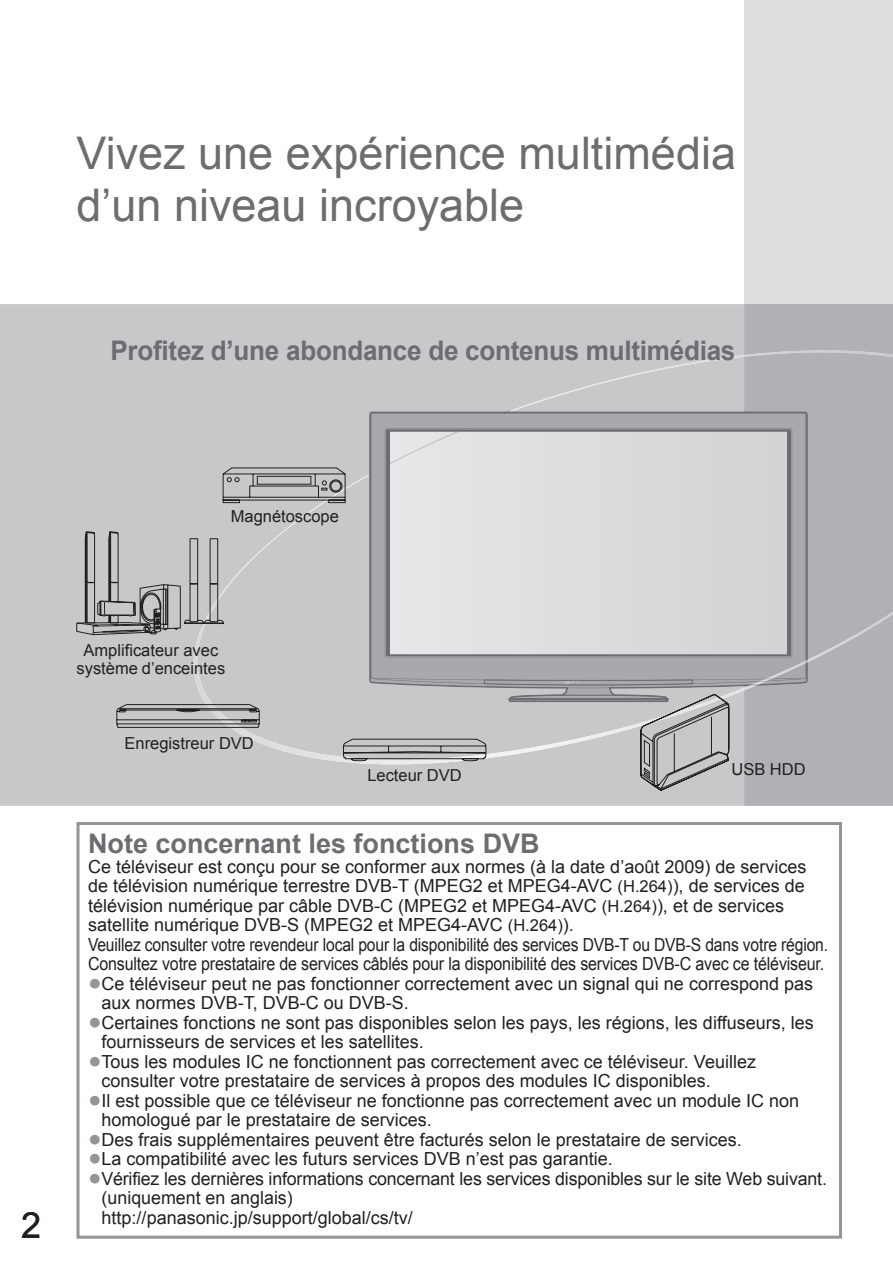
<style>
.page{position:relative;width:893px;height:1263px;background:#fff}
.page>*{position:absolute;margin:0;border:0;box-sizing:border-box;transform-origin:0 0}
.t1{font:45px/52.5px "Arial";color:#6c6d70}
.t2{font:36px "Arial";color:#231f20}
.t3{font:700 27px "Arial";letter-spacing:-.01em;color:#6c6d70}
.t4{font:18px/19.5px "Arial";color:#231f20}
.t5{font:16.5px/18px "Arial";color:#231f20;text-align:center}
.s1{font-size:16.5px}
.s2{font-size:22.5px;color:#939598}
</style>
<div class="page">
<div style="left:744px;top:0;width:149px;height:806px;background:#dcdddf"></div>
<div style="left:0;top:304px;width:744px;height:502px;background:#c7c8ca"></div>
<div style="left:744px;top:304px;width:149px;height:502px;background:#b0b1b5"></div>
<div style="left:76px;top:822px;width:766px;height:417px;border:3px solid #939598"></div>
<svg style="left:194px;top:475px;width:550px;height:289px;background:#cccdd0"></svg>
<svg style="left:744px;top:350px;width:149px;height:312px"></svg>
<svg style="left:744px;top:660px;width:64px;height:30px;background:#a8a9ac"></svg>
<svg style="left:369px;top:355px;width:375px;height:120px;background:#c6c7c9"></svg>
<svg style="left:223px;top:467px;width:123px;height:36px;background:#a3a3a5"></svg>
<svg style="left:76px;top:516px;width:148px;height:185px;background:#b8b9bb"></svg>
<svg style="left:116px;top:694px;width:613px;height:97px;background:#bebfc1"></svg>
<h1 class="t1" style="left:76px;top:127px;width:661px">Vivez une expérience multimédia d’un niveau incroyable</h1>
<h3 class="t3" style="left:111px;top:335px;width:626px">Profitez d’une abondance de contenus multimédias</h3>
<p class="t5" style="left:231px;top:508px;width:110px">Magnétoscope</p>
<h2 class="t2" style="left:21px;top:1206px;width:22px">2</h2>
<p class="t5" style="left:76px;top:642px;width:150px">Amplificateur avec système d’enceintes</p>
<p class="t5" style="left:125px;top:734px;width:131px">Enregistreur DVD</p>
<p class="t5" style="left:367px;top:766px;width:96px">Lecteur DVD</p>
<p class="t5" style="left:731px;top:761px;width:76px">USB HDD</p>
<h3 class="t3" style="left:88px;top:829px;width:453px">Note concernant les fonctions DVB</h3>
<p class="t4" style="left:88px;top:857px;width:741px">Ce téléviseur est conçu pour se conformer aux normes (à la date d’août 2009) de services de télévision numérique terrestre DVB-T (MPEG2 et MPEG4-AVC <span class="s1">(H.264)</span>), de services de télévision numérique par câble DVB-C (MPEG2 et MPEG4-AVC <span class="s1">(H.264)</span>), et de services satellite numérique DVB-S (MPEG2 et MPEG4-AVC <span class="s1">(H.264)</span>).<br>Veuillez consulter votre revendeur local pour la disponibilité des services DVB-T ou DVB-S dans votre région.<br>Consultez votre prestataire de services câblés pour la disponibilité des services DVB-C avec ce téléviseur.</p>
<p class="t4" style="left:102px;top:974px;width:713px;text-indent:-14px"><span class="s2">●</span>Ce téléviseur peut ne pas fonctionner correctement avec un signal qui ne correspond pas aux normes DVB-T, DVB-C ou DVB-S.</p>
<p class="t4" style="left:102px;top:1013px;width:713px;text-indent:-14px"><span class="s2">●</span>Certaines fonctions ne sont pas disponibles selon les pays, les régions, les diffuseurs, les fournisseurs de services et les satellites.</p>
<p class="t4" style="left:102px;top:1052px;width:656px;text-indent:-14px"><span class="s2">●</span>Tous les modules IC ne fonctionnent pas correctement avec ce téléviseur. Veuillez consulter votre prestataire de services à propos des modules IC disponibles.</p>
<p class="t4" style="left:102px;top:1091px;width:699px;text-indent:-14px"><span class="s2">●</span>Il est possible que ce téléviseur ne fonctionne pas correctement avec un module IC non homologué par le prestataire de services.</p>
<p class="t4" style="left:88px;top:1130px;width:655px"><span class="s2">●</span>Des frais supplémentaires peuvent être facturés selon le prestataire de services.</p>
<p class="t4" style="left:88px;top:1149px;width:526px"><span class="s2">●</span>La compatibilité avec les futurs services DVB n’est pas garantie.</p>
<p class="t4" style="left:102px;top:1169px;width:727px;text-indent:-14px"><span class="s2">●</span>Vérifiez les dernières informations concernant les services disponibles sur le site Web suivant. (uniquement en anglais)<br>http://panasonic.jp/support/global/cs/tv/</p>
</div>
